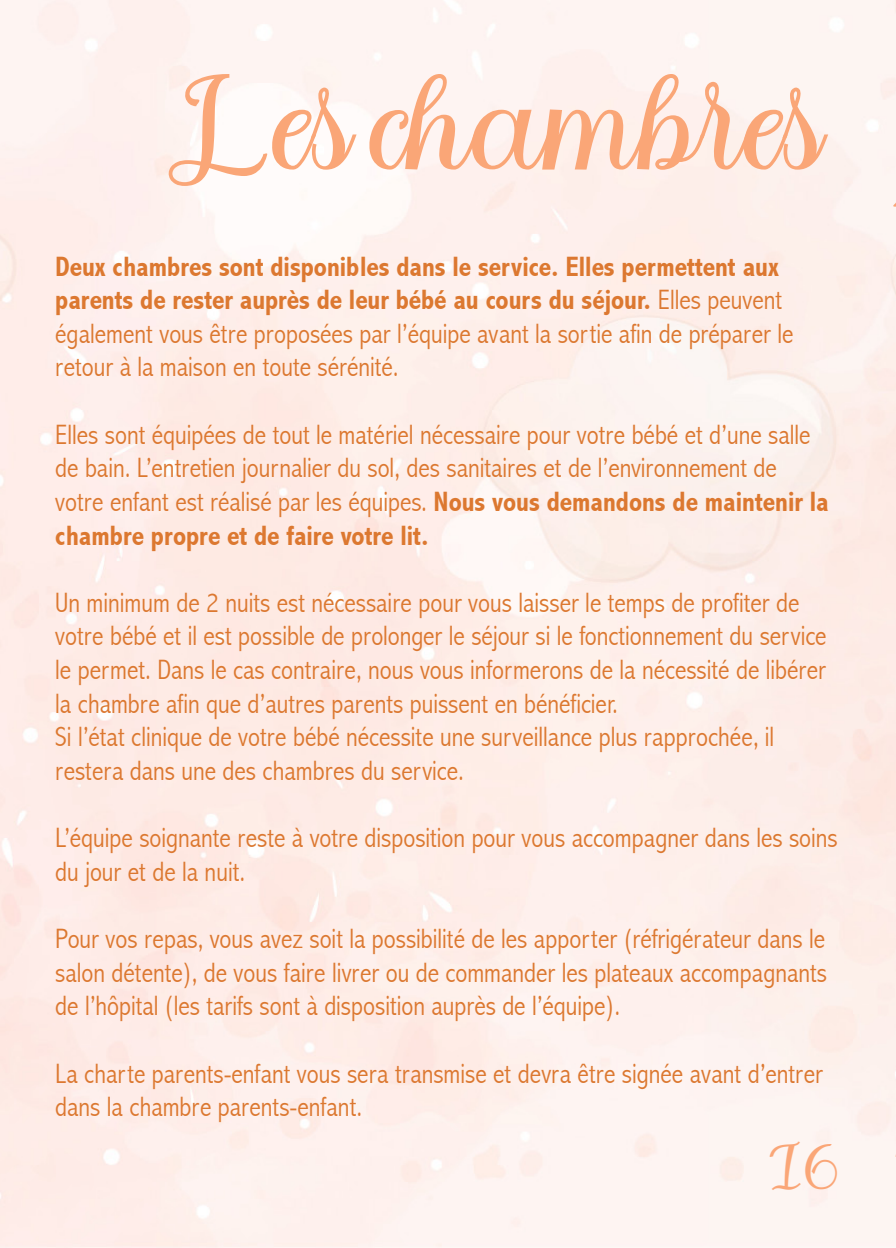
<style>
.page{position:relative;width:896px;height:1248px;background:#fff}
.page>*{position:absolute;margin:0;border:0;box-sizing:border-box;transform-origin:0 0}
.t1{font:92px "Babysweet";color:#faa677}
.t2{font:42px "Babysweet";color:#faa677}
.t3{font:300 condensed 28px/33.6px "Abadi";color:#dc7830}
.s1{font-weight:700}
</style>
<div class="page">
<p class="t1" style="left:166px;top:84px;width:659px">Les chambres</p>
<p class="t3" style="left:55px;top:249px;width:739px"><span class="s1">Deux chambres sont disponibles dans le service. Elles permettent aux parents de rester auprès de leur bébé au cours du séjour.</span> Elles peuvent également vous être proposées par l’équipe avant la sortie afin de préparer le retour à la maison en toute sérénité.</p>
<p class="t3" style="left:55px;top:417px;width:775px">Elles sont équipées de tout le matériel nécessaire pour votre bébé et d’une salle de bain. L’entretien journalier du sol, des sanitaires et de l’environnement de votre enfant est réalisé par les équipes. <span class="s1">Nous vous demandons de maintenir la chambre propre et de faire votre lit.</span></p>
<p class="t3" style="left:55px;top:585px;width:773px">Un minimum de 2 nuits est nécessaire pour vous laisser le temps de profiter de votre bébé et il est possible de prolonger le séjour si le fonctionnement du service le permet. Dans le cas contraire, nous vous informerons de la nécessité de libérer la chambre afin que d’autres parents puissent en bénéficier.</p>
<p class="t3" style="left:55px;top:720px;width:720px">Si l’état clinique de votre bébé nécessite une surveillance plus rapprochée, il restera dans une des chambres du service.</p>
<p class="t3" style="left:55px;top:821px;width:784px">L’équipe soignante reste à votre disposition pour vous accompagner dans les soins du jour et de la nuit.</p>
<p class="t3" style="left:55px;top:921px;width:773px;text-align:justify">Pour vos repas, vous avez soit la possibilité de les apporter (réfrigérateur dans le salon détente), de vous faire livrer ou de commander les plateaux accompagnants de l’hôpital (les tarifs sont à disposition auprès de l’équipe).</p>
<p class="t3" style="left:55px;top:1056px;width:769px">La charte parents-enfant vous sera transmise et devra être signée avant d’entrer dans la chambre parents-enfant.</p>
<p class="t2" style="left:767px;top:1148px;width:73px">16</p>
</div>
